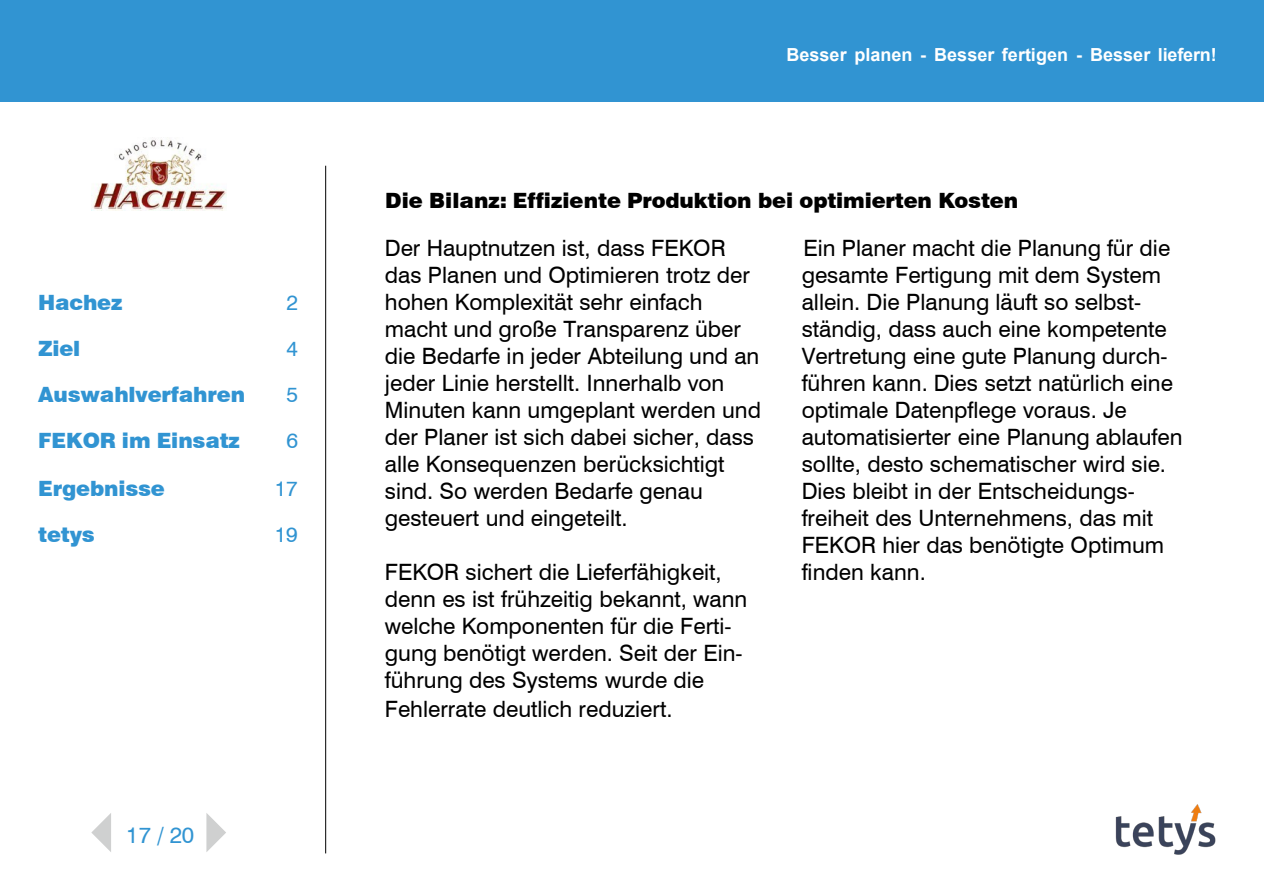
<style>
.page{position:relative;width:1264px;height:894px;background:#fff}
.page>*{position:absolute;margin:0;border:0;box-sizing:border-box;transform-origin:0 0}
.t1{font:22.5px/27px "Swiss 721 BT";color:#000}
.t2{font:22.5px "Swiss 721 BT";color:#3194d2}
.t3{font:900 21px "Swiss 721 BT";letter-spacing:-.01em;color:#3194d2}
.t4{font:900 21px "Swiss 721 BT";letter-spacing:-.005em;color:#000}
.t5{font:21px "Swiss 721 BT";color:#3194d2}
.t6{font:700 18px "Arial";color:#fff}
</style>
<div class="page">
<div style="left:0;top:0;width:1263px;height:101px;background:#3194d2"></div>
<img style="left:91px;top:137px;width:136px;height:73px">
<hr style="left:325px;top:166px;width:1px;height:687px;background:#000">
<svg style="left:206px;top:813px;width:20px;height:39px"></svg>
<svg style="left:91px;top:813px;width:20px;height:39px"></svg>
<img style="left:1115px;top:804px;width:101px;height:51px">
<p class="t3" style="left:38px;top:289px;width:86px">Hachez</p>
<p class="t5" style="left:286px;top:289px;width:13px">2</p>
<p class="t3" style="left:38px;top:335px;width:44px">Ziel</p>
<p class="t5" style="left:286px;top:335px;width:13px">4</p>
<p class="t3" style="left:38px;top:382px;width:208px">Auswahlverfahren</p>
<p class="t5" style="left:286px;top:382px;width:13px">5</p>
<p class="t3" style="left:38px;top:428px;width:203px">FEKOR im Einsatz</p>
<p class="t5" style="left:286px;top:428px;width:13px">6</p>
<p class="t3" style="left:38px;top:475px;width:128px">Ergebnisse</p>
<p class="t5" style="left:275px;top:475px;width:24px">17</p>
<p class="t3" style="left:38px;top:521px;width:58px">tetys</p>
<p class="t5" style="left:275px;top:521px;width:24px">19</p>
<p class="t2" style="left:126px;top:821px;width:69px">17 / 20</p>
<p class="t6" style="left:786px;top:42px;width:432px">Besser planen - Besser fertigen - Besser liefern!</p>
<p class="t4" style="left:385px;top:187px;width:634px">Die Bilanz: Effiziente Produktion bei optimierten Kosten</p>
<p class="t1" style="left:385px;top:234px;width:377px">Der Hauptnutzen ist, dass FEKOR das Planen und Optimieren trotz der hohen Komplexität sehr einfach macht und große Transparenz über die Bedarfe in jeder Abteilung und an jeder Linie herstellt. Innerhalb von Minuten kann umgeplant werden und der Planer ist sich dabei sicher, dass alle Konsequenzen berücksichtigt sind. So werden Bedarfe genau gesteuert und eingeteilt.</p>
<p class="t1" style="left:385px;top:558px;width:364px">FEKOR sichert die Lieferfähigkeit, denn es ist frühzeitig bekannt, wann welche Komponenten für die Ferti&shy;gung benötigt werden. Seit der Ein&shy;führung des Systems wurde die</p>
<p class="t1" style="left:385px;top:695px;width:289px">Fehlerrate deutlich reduziert.</p>
<p class="t1" style="left:801px;top:234px;width:382px">Ein Planer macht die Planung für die gesamte Fertigung mit dem System allein. Die Planung läuft so selbst&shy;ständig, dass auch eine kompetente Vertretung eine gute Planung durch&shy;führen kann. Dies setzt natürlich eine optimale Datenpflege voraus. Je automatisierter eine Planung ablaufen sollte, desto schematischer wird sie.<br>Dies bleibt in der Entscheidungs&shy;freiheit des Unternehmens, das mit FEKOR hier das benötigte Optimum finden kann.</p>
</div>
